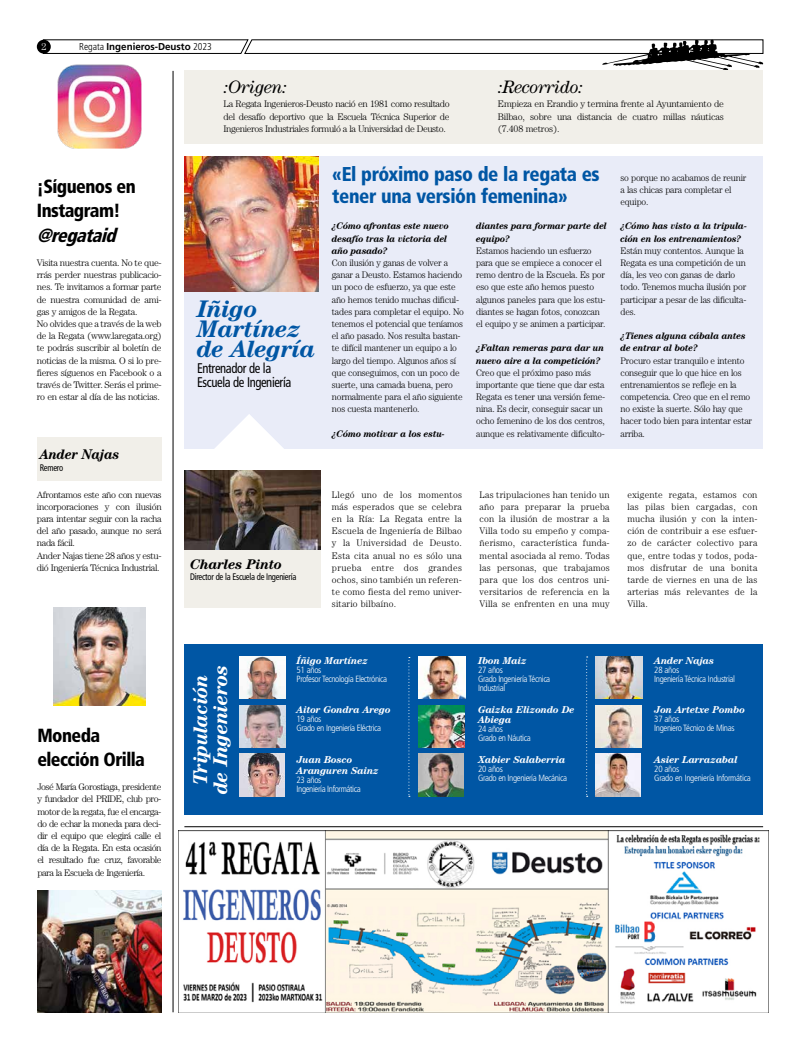
<style>
.page{position:relative;width:800px;height:1052px;background:#fff}
.page>*{position:absolute;margin:0;border:0;box-sizing:border-box;transform-origin:0 0}
.t1{font:italic 700 24px/20px "Century Std";letter-spacing:-.02em;color:#0056a4}
.t2{font:900 condensed 20px/22px "Frutiger LT Std";letter-spacing:-.02em;color:#0056a4;scale:.95 1}
.t3{font:italic 700 20px/20px "Century Std";letter-spacing:-.02em;color:#fff;text-align:center}
.t4{font:900 condensed 19px/24.4px "Frutiger LT Std";letter-spacing:-.03em;color:#000;scale:.95 1}
.t5{font:italic 900 condensed 19px "Frutiger LT Std";color:#000;scale:.95 1}
.t6{font:italic 18px "Century Std";letter-spacing:-.02em;color:#000}
.t7{font:condensed 14px/14px "Frutiger LT Std";letter-spacing:-.03em;color:#000;scale:.9 1}
.t8{font:italic 700 14px "Century Std";letter-spacing:-.02em;color:#000}
.t9{font:italic 700 14px "Century Std";letter-spacing:-.02em;color:#000;scale:.95 1}
.t10{font:italic 700 10px/10.5px "Century Std";letter-spacing:-.02em;color:#fff}
.t11{font:700 10px "Frutiger LT Std";color:#000}
.t12{font:300 10px "Century Std";color:#fff}
.t13{font:300 9.5px/12.2px "Century Std";letter-spacing:-.02em;color:#000;text-align:justify}
.t14{font:300 9.5px/12.2px "Century Std";letter-spacing:-.02em;color:#000;scale:.96 1}
.t15{font:italic 700 9.5px/12.2px "Century Std";letter-spacing:-.02em;color:#000;scale:.96 1}
.t16{font:300 9.5px/12.2px "Century Std";letter-spacing:-.04em;color:#000}
.t17{font:condensed 9.5px "Frutiger LT Std";letter-spacing:-.03em;color:#000;scale:.9 1}
.t18{font:300 condensed 9px/9px "Frutiger LT Std";letter-spacing:-.04em;color:#fff}
.s1{font-weight:300;font-stretch:condensed}
</style>
<div class="page">
<div style="left:37px;top:40px;width:14px;height:14px;background:#000;border-radius:50%"></div>
<svg style="left:43px;top:39px;width:720px;height:32px"></svg>
<div style="left:184px;top:644px;width:579px;height:170px;background:#0056a4"></div>
<img style="left:179px;top:830px;width:589px;height:182px">
<div style="left:184px;top:71px;width:579px;height:73px;background:#f1efe9"></div>
<div style="left:184px;top:156px;width:579px;height:293px;background:#e9ecf8"></div>
<hr style="left:184px;top:826px;width:579px;height:1px;background:#000">
<hr style="left:173px;top:71px;width:1px;height:941px;background:#000">
<div style="left:184px;top:549px;width:136px;height:58px;background:#f1efe9"></div>
<img style="left:184px;top:156px;width:134px;height:135px">
<img style="left:184px;top:471px;width:136px;height:78px">
<svg style="left:215px;top:414px;width:69px;height:35px"></svg>
<img style="left:239px;top:656px;width:47px;height:42px">
<img style="left:418px;top:656px;width:47px;height:42px">
<img style="left:595px;top:656px;width:47px;height:42px">
<img style="left:239px;top:705px;width:46px;height:42px">
<img style="left:418px;top:705px;width:46px;height:42px">
<img style="left:595px;top:705px;width:46px;height:42px">
<img style="left:239px;top:754px;width:45px;height:42px">
<img style="left:418px;top:754px;width:45px;height:42px">
<img style="left:595px;top:754px;width:45px;height:42px">
<svg style="left:408px;top:657px;width:2px;height:140px"></svg>
<svg style="left:586px;top:656px;width:1px;height:141px"></svg>
<img style="left:57px;top:64px;width:85px;height:85px">
<img style="left:37px;top:890px;width:125px;height:122px">
<img style="left:53px;top:608px;width:93px;height:97px">
<div style="left:37px;top:437px;width:125px;height:43px;background:#f1efe9"></div>
<p class="t12" style="left:41px;top:41px;width:7px">2</p>
<p class="t11" style="left:79px;top:41px;width:134px"><span class="s1">Regata</span> Ingenieros-Deusto <span class="s1">2023</span></p>
<h3 class="t6" style="left:223px;top:77px;width:65px">:Origen:</h3>
<p class="t13" style="left:223px;top:98px;width:227px">La Regata Ingenieros-Deusto nació en 1981 como resultado del desafío deportivo que la Escuela Técnica Superior de Ingenieros Industriales formuló a la Universidad de Deusto.</p>
<h3 class="t6" style="left:497px;top:77px;width:87px">:Recorrido:</h3>
<p class="t13" style="left:497px;top:98px;width:227px">Empieza en Erandio y termina frente al Ayuntamiento de Bilbao, sobre una distancia de cuatro millas náuticas (7.408 metros).</p>
<h3 class="t4" style="left:37px;top:174px;width:106px">¡Síguenos en<br>Instagram!</h3>
<h3 class="t5" style="left:37px;top:223px;width:91px">@regataid</h3>
<p class="t13" style="left:37px;top:256px;width:126px;text-align:left">Visita nuestra cuenta. No te que&shy;rrás perder nuestras publicacio&shy;nes. Te invitamos a formar parte de nuestra comunidad de ami&shy;gas y amigos de la Regata.<br>No olvides que a través de la web de la Regata (www.laregata.org) te podrás suscribir al boletín de noticias de la misma. O si lo pre&shy;fieres síguenos en Facebook o a través de Twitter. Serás el prime&shy;ro en estar al día de las noticias.</p>
<h3 class="t9" style="left:40px;top:446px;width:86px">Ander Najas</h3>
<p class="t17" style="left:40px;top:462px;width:28px">Remero</p>
<p class="t16" style="left:37px;top:488px;width:126px">Afrontamos este año con nuevas incorporaciones y con ilusión para intentar seguir con la racha del año pasado, aunque no será nada fácil.<br>Ander Najas tiene 28 años y estu&shy;dió Ingeniería Técnica Industrial.</p>
<h3 class="t4" style="left:37px;top:722px;width:115px">Moneda elección Orilla</h3>
<p class="t13" style="left:37px;top:781px;width:126px">José María Gorostiaga, presidente y fundador del PRIDE, club pro&shy;motor de la regata, fue el encarga&shy;do de echar la moneda para deci&shy;dir el equipo que elegirá calle el día de la Regata. En esta ocasión el resultado fue cruz, favorable para la Escuela de Ingeniería.</p>
<h1 class="t1" style="left:197px;top:299px;width:120px">Iñigo<br>Martínez de Alegría</h1>
<h3 class="t7" style="left:197px;top:361px;width:106px">Entrenador de la<br>Escuela de Ingeniería</h3>
<h2 class="t2" style="left:332px;top:163px;width:283px">«El próximo paso de la regata es tener una versión femenina»</h2>
<p class="t15" style="left:332px;top:220px;width:123px">¿Cómo afrontas este nuevo desafío tras la victoria del año pasado?</p>
<p class="t14" style="left:332px;top:256px;width:139px">Con ilusión y ganas de volver a ganar a Deusto. Estamos haciendo un poco de esfuerzo, ya que este año hemos tenido muchas dificul&shy;tades para completar el equipo. No tenemos el potencial que teníamos el año pasado. Nos resulta bastan&shy;te difícil mantener un equipo a lo largo del tiempo. Algunos años sí que conseguimos, con un poco de suerte, una camada buena, pero normalmente para el año siguiente nos cuesta mantenerlo.</p>
<p class="t15" style="left:332px;top:427px;width:119px">¿Cómo motivar a los estu-</p>
<p class="t15" style="left:476px;top:220px;width:138px">diantes para formar parte del equipo?</p>
<p class="t14" style="left:476px;top:244px;width:136px">Estamos haciendo un esfuerzo para que se empiece a conocer el remo dentro de la Escuela. Es por eso que este año hemos puesto algunos paneles para que los estu&shy;diantes se hagan fotos, conozcan el equipo y se animen a participar.</p>
<p class="t15" style="left:476px;top:342px;width:135px">¿Faltan remeras para dar un nuevo aire a la competición?</p>
<p class="t14" style="left:476px;top:366px;width:136px">Creo que el próximo paso más importante que tiene que dar esta<br>Regata es tener una versión feme&shy;nina. Es decir, conseguir sacar un ocho femenino de los dos centros, aunque es relativamente dificulto-</p>
<p class="t14" style="left:620px;top:171px;width:133px">so porque no acabamos de reunir a las chicas para completar el equipo.</p>
<p class="t15" style="left:620px;top:220px;width:133px">¿Cómo has visto a la tripula&shy;ción en los entrenamientos?</p>
<p class="t14" style="left:620px;top:244px;width:133px">Están muy contentos. Aunque la<br>Regata es una competición de un día, les veo con ganas de darlo todo. Tenemos mucha ilusión por participar a pesar de las dificulta&shy;des.</p>
<p class="t15" style="left:620px;top:330px;width:132px">¿Tienes alguna cábala antes de entrar al bote?</p>
<p class="t14" style="left:620px;top:354px;width:138px">Procuro estar tranquilo e intento conseguir que lo que hice en los entrenamientos se refleje en la competencia. Creo que en el remo no existe la suerte. Sólo hay que hacer todo bien para intentar estar arriba.</p>
<h3 class="t8" style="left:190px;top:556px;width:94px">Charles Pinto</h3>
<p class="t17" style="left:190px;top:571px;width:119px">Director de la Escuela de Ingeniería</p>
<p class="t13" style="left:332px;top:488px;width:132px">Llegó uno de los momentos más esperados que se celebra en la Ría: La Regata entre la Escuela de Ingeniería de Bilbao y la Universidad de Deusto.<br>Esta cita anual no es sólo una prueba entre dos grandes ochos, sino también un referen&shy;te como fiesta del remo univer&shy;sitario bilbaíno.</p>
<p class="t13" style="left:479px;top:488px;width:131px">Las tripulaciones han tenido un año para preparar la prueba con la ilusión de mostrar a la Villa todo su empeño y compa&shy;ñerismo, característica funda&shy;mental asociada al remo. Todas las personas, que trabajamos para que los dos centros uni&shy;versitarios de referencia en la Villa se enfrenten en una muy</p>
<p class="t13" style="left:627px;top:488px;width:131px">exigente regata, estamos con las pilas bien cargadas, con mucha ilusión y con la inten&shy;ción de contribuir a ese esfuer&shy;zo de carácter colectivo para que, entre todas y todos, poda&shy;mos disfrutar de una bonita tarde de viernes en una de las arterias más relevantes de la Villa.</p>
<h2 class="t3" style="left:190px;top:794px;width:132px;rotate:-90deg">Tripulación de Ingenieros</h2>
<p class="t10" style="left:296px;top:655px;width:73px">Íñigo Martínez</p>
<p class="t18" style="left:296px;top:666px;width:92px">51 años<br>Profesor Tecnología Electrónica</p>
<p class="t10" style="left:478px;top:655px;width:50px">Ibon Maiz</p>
<p class="t18" style="left:478px;top:666px;width:74px">27 años<br>Grado Ingeniería Técnica<br>Industrial</p>
<p class="t10" style="left:296px;top:704px;width:96px">Aitor Gondra Arego</p>
<p class="t18" style="left:296px;top:714px;width:86px">19 años<br>Grado en Ingeniería Eléctrica</p>
<p class="t10" style="left:478px;top:704px;width:98px">Gaizka Elizondo De<br>Abiega</p>
<p class="t18" style="left:478px;top:724px;width:54px">24 años<br>Grado en Náutica</p>
<p class="t10" style="left:296px;top:754px;width:84px">Juan Bosco<br>Aranguren Sainz</p>
<p class="t18" style="left:296px;top:775px;width:66px">23 años<br>Ingeniería Informática</p>
<p class="t10" style="left:478px;top:754px;width:89px">Xabier Salaberria</p>
<p class="t18" style="left:478px;top:765px;width:90px">20 años<br>Grado en Ingeniería Mecánica</p>
<p class="t10" style="left:654px;top:655px;width:62px">Ander Najas</p>
<p class="t18" style="left:654px;top:666px;width:82px">28 años<br>Ingeniería Técnica Industrial</p>
<p class="t10" style="left:654px;top:704px;width:92px">Jon Artetxe Pombo</p>
<p class="t18" style="left:654px;top:714px;width:82px">37 años<br>Ingeniero Técnico de Minas</p>
<p class="t10" style="left:654px;top:754px;width:85px">Asier Larrazabal</p>
<p class="t18" style="left:654px;top:765px;width:98px">20 años<br>Grado en Ingeniería Informática</p>
</div>
